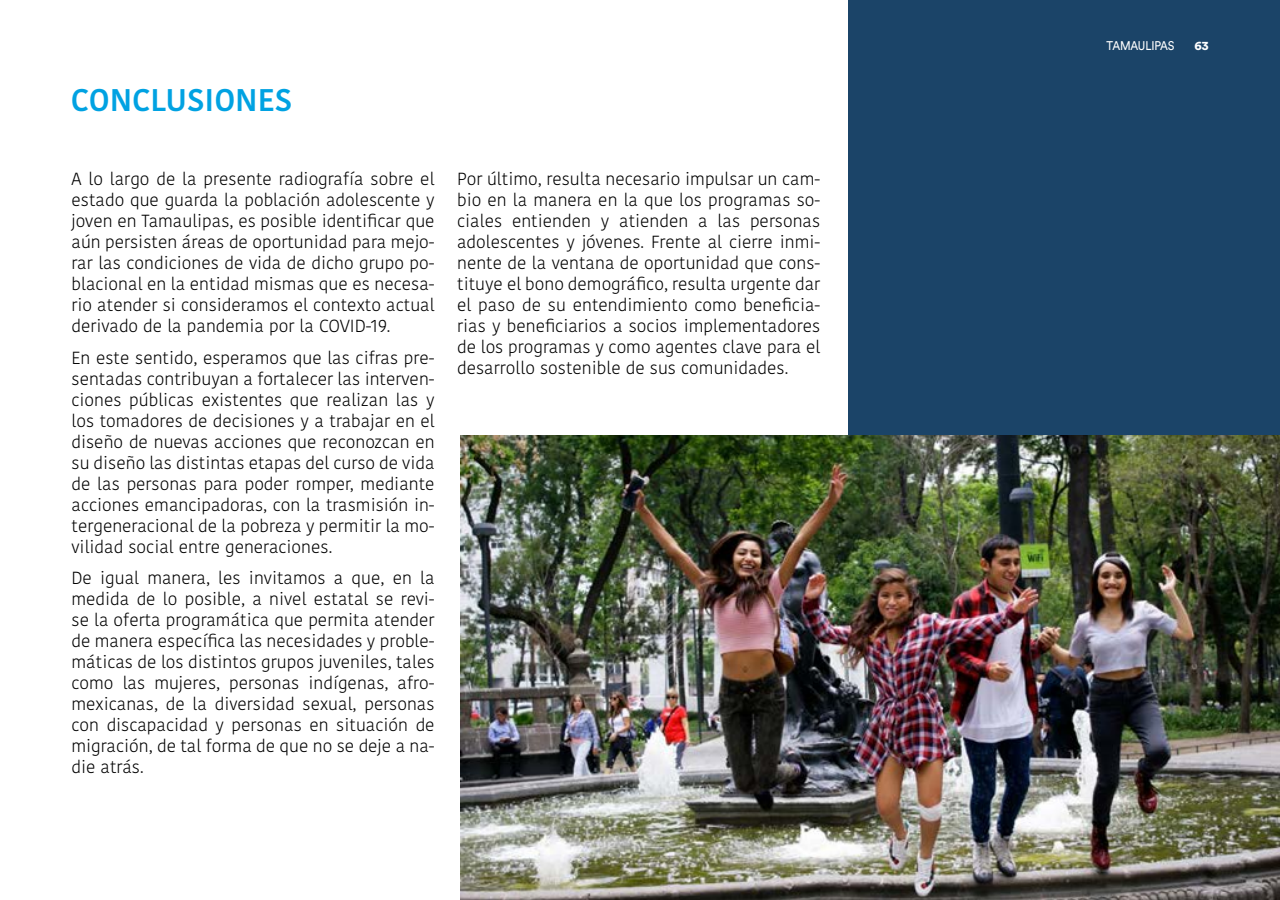
<style>
.page{position:relative;width:1280px;height:900px;background:#fff}
.page>*{position:absolute;margin:0;border:0;box-sizing:border-box;transform-origin:0 0}
.t1{font:600 31.25px "Kohinoor Bangla";color:#00a2e2}
.t2{font:300 17.5px/21px "Kohinoor Bangla";color:#000;text-align:justify}
.t3{font:12.5px "Circular Std";letter-spacing:-.015em;color:#fff;scale:.9 1}
.t4{font:900 12.5px "Circular Std";color:#fff}
</style>
<div class="page">
<div style="left:849px;top:0;width:431px;height:900px;background:#1b4468"></div>
<img style="left:461px;top:436px;width:819px;height:464px">
<h1 class="t1" style="left:71px;top:74px;width:223px">CONCLUSIONES</h1>
<p class="t2" style="left:72px;top:168px;width:365px">A lo largo de la presente radiografía sobre el estado que guarda la población adolescente y joven en Tamaulipas, es posible identificar que aún persisten áreas de oportunidad para mejo&shy;rar las condiciones de vida de dicho grupo po&shy;blacional en la entidad mismas que es necesa&shy;rio atender si consideramos el contexto actual derivado de la pandemia por la COVID-19.</p>
<p class="t2" style="left:72px;top:347px;width:365px">En este sentido, esperamos que las cifras pre&shy;sentadas contribuyan a fortalecer las interven&shy;ciones públicas existentes que realizan las y los tomadores de decisiones y a trabajar en el diseño de nuevas acciones que reconozcan en su diseño las distintas etapas del curso de vida de las personas para poder romper, mediante acciones emancipadoras, con la trasmisión in&shy;tergeneracional de la pobreza y permitir la mo&shy;vilidad social entre generaciones.</p>
<p class="t2" style="left:72px;top:567px;width:365px">De igual manera, les invitamos a que, en la medida de lo posible, a nivel estatal se revi&shy;se la oferta programática que permita atender de manera específica las necesidades y proble&shy;máticas de los distintos grupos juveniles, tales como las mujeres, personas indígenas, afro&shy;mexicanas, de la diversidad sexual, personas con discapacidad y personas en situación de migración, de tal forma de que no se deje a na&shy;die atrás.</p>
<p class="t2" style="left:457px;top:168px;width:365px">Por último, resulta necesario impulsar un cam&shy;bio en la manera en la que los programas so&shy;ciales entienden y atienden a las personas adolescentes y jóvenes. Frente al cierre inmi&shy;nente de la ventana de oportunidad que cons&shy;tituye el bono demográfico, resulta urgente dar el paso de su entendimiento como beneficia&shy;rias y beneficiarios a socios implementadores de los programas y como agentes clave para el desarrollo sostenible de sus comunidades.</p>
<p class="t3" style="left:1107px;top:38px;width:77px">TAMAULIPAS</p>
<p class="t4" style="left:1195px;top:38px;width:16px">63</p>
</div>
